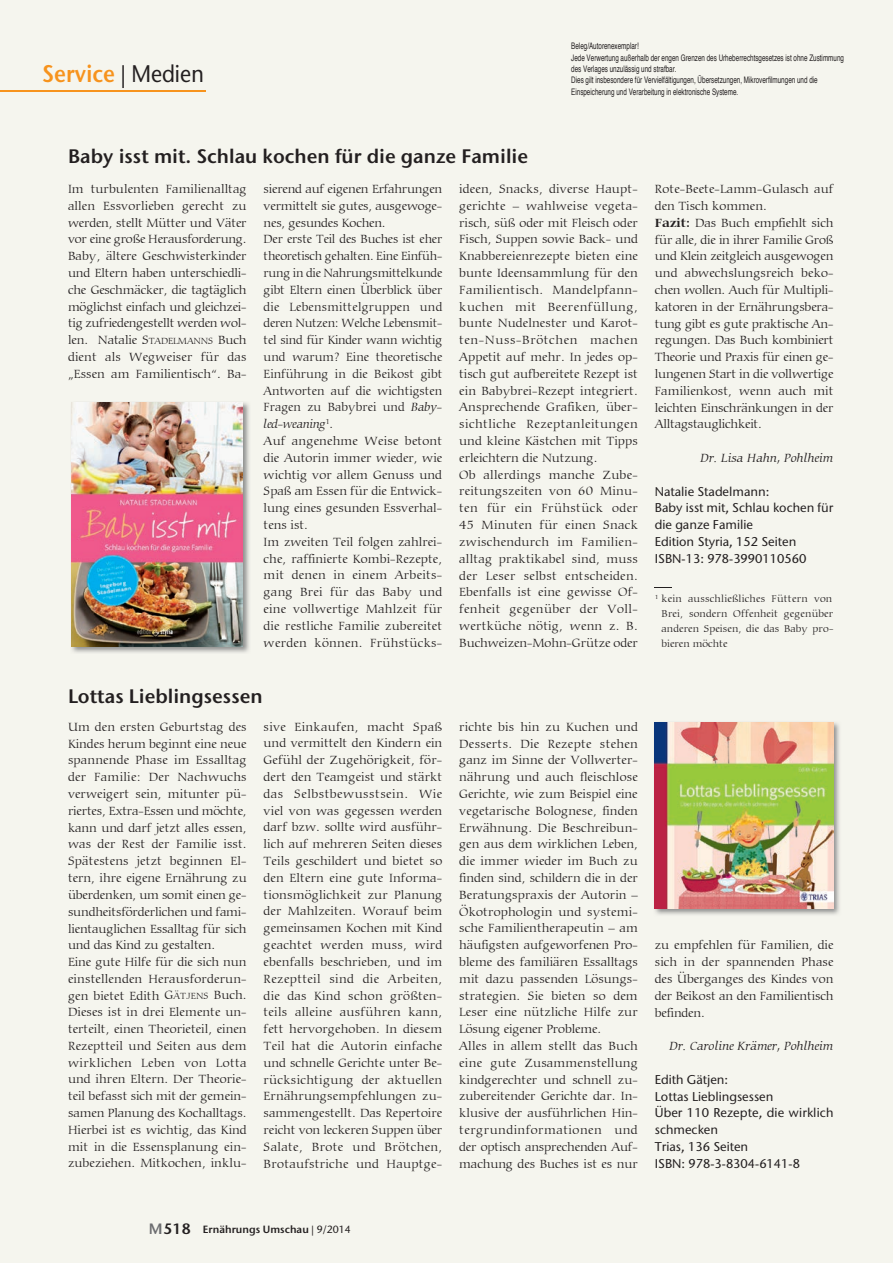
<style>
.page{position:relative;width:893px;height:1263px;background:#f5f5ee}
.page>*{position:absolute;margin:0;border:0;box-sizing:border-box;transform-origin:0 0}
.t1{font:600 24px "Stone Sans ITC Pro";color:#f7931d;scale:.9 1}
.t2{font:600 19.5px "Stone Sans ITC Pro";color:#231f20}
.t3{font:300 12.75px/16.8px "Carmina BT";letter-spacing:.005em;color:#231f20}
.t4{font:300 12.75px/16.8px "Carmina BT";letter-spacing:-.015em;color:#231f20}
.t5{font:500 12.75px/16.8px "Stone Sans ITC Std";color:#231f20}
.t6{font:italic 300 12.75px "Carmina BT";color:#231f20}
.t7{font:300 10.5px/15px "Carmina BT";letter-spacing:.01em;color:#231f20;text-align:justify}
.t8{font:600 10.5px "Stone Sans ITC Pro";color:#231f20}
.t9{font:9px/11.4px "Helvetica";color:#231f20;scale:.7 1}
.s1{font-family:"Stone Sans ITC Std";font-weight:500;color:#231f20}
.s2{font-style:inherit}
.s3{font-size:9.6px}
.s4{font-style:italic}
.s5{font-weight:700}
.s6{font-size:15px;color:#6c6d70}
.s7{font-size:15px}
.s8{font-family:"Stone Sans ITC Std";font-weight:500}
</style>
<div class="page">
<hr style="left:0;top:91px;width:205px;height:1px;background:#f7931d">
<img style="left:71px;top:402px;width:178px;height:251px">
<img style="left:72px;top:402px;width:171px;height:244px">
<img style="left:654px;top:722px;width:186px;height:193px">
<img style="left:655px;top:722px;width:178px;height:187px">
<svg style="left:655px;top:587px;width:17px;height:1px"></svg>
<h1 class="t1" style="left:43px;top:59px;width:181px">Service <span class="s1">| Medien</span></h1>
<h2 class="t2" style="left:68px;top:144px;width:462px">Baby isst mit. Schlau kochen für die ganze Familie</h2>
<p class="t9" style="left:571px;top:41px;width:391px">Beleg/Autorenexemplar!<br>Jede Verwertung außerhalb der engen Grenzen des Urheberrechtsgesetzes ist ohne Zustimmung des Verlages unzulässig und strafbar.<br>Dies gilt insbesondere für Vervielfältigungen, Übersetzungen, Mikroverfilmungen und die Einspeicherung und Verarbeitung in elektronische Systeme.</p>
<p class="t3" style="left:68px;top:181px;width:180px;text-align:justify">Im turbulenten Familienalltag allen Essvorlieben gerecht zu werden, stellt Mütter und Väter vor eine große Herausforderung.<br>Baby, ältere Geschwisterkinder und Eltern haben unterschiedli&shy;che Geschmäcker, die tagtäglich möglichst einfach und gleichzei&shy;tig zufriedengestellt werden wol&shy;len. Natalie <span class="s2">S</span><span class="s3">TADELMANNS</span> Buch dient als Wegweiser für das „Essen am Familientisch“. Ba-</p>
<p class="t3" style="left:264px;top:181px;width:180px">sierend auf eigenen Erfahrungen vermittelt sie gutes, ausgewoge&shy;nes, gesundes Kochen.<br>Der erste Teil des Buches ist eher theoretisch gehalten. Eine Einfüh&shy;rung in die Nahrungsmittelkunde gibt Eltern einen Überblick über die Lebensmittelgruppen und deren Nutzen: Welche Lebensmit&shy;tel sind für Kinder wann wichtig und warum? Eine theoretische<br>Einführung in die Beikost gibt<br>Antworten auf die wichtigsten<br>Fragen zu Babybrei und <span class="s4">Baby&shy;led-weaning</span><sup>1</sup>.<br>Auf angenehme Weise betont die Autorin immer wieder, wie wichtig vor allem Genuss und<br>Spaß am Essen für die Entwick&shy;lung eines gesunden Essverhal&shy;tens ist.<br>Im zweiten Teil folgen zahlrei&shy;che, raffinierte Kombi-Rezepte, mit denen in einem Arbeits&shy;gang Brei für das Baby und eine vollwertige Mahlzeit für die restliche Familie zubereitet werden können. Frühstücks-</p>
<p class="t3" style="left:459px;top:181px;width:180px">ideen, Snacks, diverse Haupt&shy;gerichte – wahlweise vegeta&shy;risch, süß oder mit Fleisch oder<br>Fisch, Suppen sowie Back- und<br>Knabbereienrezepte bieten eine bunte Ideensammlung für den<br>Familientisch. Mandelpfann&shy;kuchen mit Beerenfüllung, bunte Nudelnester und Karot&shy;ten-Nuss-Brötchen machen<br>Appetit auf mehr. In jedes op&shy;tisch gut aufbereitete Rezept ist ein Babybrei-Rezept integriert.<br>Ansprechende Grafiken, über&shy;sichtliche Rezeptanleitungen und kleine Kästchen mit Tipps erleichtern die Nutzung.<br>Ob allerdings manche Zube&shy;reitungszeiten von 60 Minu&shy;ten für ein Frühstück oder<br>45 Minuten für einen Snack zwischendurch im Familien&shy;alltag praktikabel sind, muss der Leser selbst entscheiden.<br>Ebenfalls ist eine gewisse Of&shy;fenheit gegenüber der Voll&shy;wertküche nötig, wenn z. B.<br>Buchweizen-Mohn-Grütze oder</p>
<p class="t4" style="left:655px;top:181px;width:180px">Rote-Beete-Lamm-Gulasch auf den Tisch kommen.<br><span class="s5">Fazit:</span> Das Buch empfiehlt sich für alle, die in ihrer Familie Groß und Klein zeitgleich ausgewogen und abwechslungsreich beko&shy;chen wollen. Auch für Multipli&shy;katoren in der Ernährungsbera&shy;tung gibt es gute praktische An&shy;regungen. Das Buch kombiniert<br>Theorie und Praxis für einen ge&shy;lungenen Start in die vollwertige<br>Familienkost, wenn auch mit leichten Einschränkungen in der<br>Alltagstauglichkeit.</p>
<p class="t6" style="left:701px;top:451px;width:134px">Dr. Lisa Hahn, Pohlheim</p>
<p class="t5" style="left:655px;top:483px;width:180px">Natalie Stadelmann:<br>Baby isst mit, Schlau kochen für die ganze Familie<br>Edition Styria, 152 Seiten<br>ISBN-13: 978-3990110560</p>
<p class="t7" style="left:662px;top:592px;width:173px;text-indent:-7px"><sup>1</sup> kein ausschließliches Füttern von Brei, sondern Offenheit gegenüber anderen Speisen, die das Baby pro&shy;bieren möchte</p>
<h2 class="t2" style="left:68px;top:684px;width:196px">Lottas Lieblingsessen</h2>
<p class="t3" style="left:68px;top:718px;width:180px">Um den ersten Geburtstag des<br>Kindes herum beginnt eine neue spannende Phase im Essalltag der Familie: Der Nachwuchs verweigert sein, mitunter pü&shy;riertes, Extra-Essen und möchte, kann und darf jetzt alles essen, was der Rest der Familie isst.<br>Spätestens jetzt beginnen El&shy;tern, ihre eigene Ernährung zu überdenken, um somit einen ge&shy;sundheitsförderlichen und fami&shy;lientauglichen Essalltag für sich und das Kind zu gestalten.<br>Eine gute Hilfe für die sich nun einstellenden Herausforderun&shy;gen bietet Edith <span class="s2">G</span><span class="s3">ÄTJENS</span> Buch.<br>Dieses ist in drei Elemente un&shy;terteilt, einen Theorieteil, einen<br>Rezeptteil und Seiten aus dem wirklichen Leben von Lotta und ihren Eltern. Der Theorie&shy;teil befasst sich mit der gemein&shy;samen Planung des Kochalltags.<br>Hierbei ist es wichtig, das Kind mit in die Essensplanung ein&shy;zubeziehen. Mitkochen, inklu-</p>
<p class="t3" style="left:264px;top:718px;width:180px;text-align:justify">sive Einkaufen, macht Spaß und vermittelt den Kindern ein Gefühl der Zugehörigkeit, för&shy;dert den Teamgeist und stärkt das Selbstbewusstsein. Wie viel von was gegessen werden darf bzw. sollte wird ausführ&shy;lich auf mehreren Seiten dieses Teils geschildert und bietet so den Eltern eine gute Informa&shy;tionsmöglichkeit zur Planung der Mahlzeiten. Worauf beim gemeinsamen Kochen mit Kind geachtet werden muss, wird ebenfalls beschrieben, und im Rezeptteil sind die Arbeiten, die das Kind schon größten&shy;teils alleine ausführen kann, fett hervorgehoben. In diesem Teil hat die Autorin einfache und schnelle Gerichte unter Be&shy;rücksichtigung der aktuellen Ernährungsempfehlungen zu&shy;sammengestellt. Das Repertoire reicht von leckeren Suppen über Salate, Brote und Brötchen, Brotaufstriche und Hauptge-</p>
<p class="t3" style="left:459px;top:718px;width:180px">richte bis hin zu Kuchen und<br>Desserts. Die Rezepte stehen ganz im Sinne der Vollwerter&shy;nährung und auch fleischlose<br>Gerichte, wie zum Beispiel eine vegetarische Bolognese, finden<br>Erwähnung. Die Beschreibun&shy;gen aus dem wirklichen Leben, die immer wieder im Buch zu finden sind, schildern die in der<br>Beratungspraxis der Autorin –<br>Ökotrophologin und systemi&shy;sche Familientherapeutin – am häufigsten aufgeworfenen Pro&shy;bleme des familiären Essalltags mit dazu passenden Lösungs&shy;strategien. Sie bieten so dem<br>Leser eine nützliche Hilfe zur<br>Lösung eigener Probleme.<br>Alles in allem stellt das Buch eine gute Zusammenstellung kindgerechter und schnell zu&shy;zubereitender Gerichte dar. In&shy;klusive der ausführlichen Hin&shy;tergrundinformationen und der optisch ansprechenden Auf&shy;machung des Buches ist es nur</p>
<p class="t3" style="left:655px;top:937px;width:180px;text-align:justify">zu empfehlen für Familien, die sich in der spannenden Phase des Überganges des Kindes von der Beikost an den Familientisch befinden.</p>
<p class="t6" style="left:670px;top:1039px;width:165px">Dr. Caroline Krämer, Pohlheim</p>
<p class="t5" style="left:655px;top:1071px;width:180px">Edith Gätjen:<br>Lottas Lieblingsessen<br>Über 110 Rezepte, die wirklich schmecken<br>Trias, 136 Seiten<br>ISBN: 978-3-8304-6141-8</p>
<p class="t8" style="left:149px;top:1222px;width:204px"><span class="s6">M</span><span class="s7">518</span> Ernährungs Umschau <span class="s8">| 9/2014</span></p>
</div>
